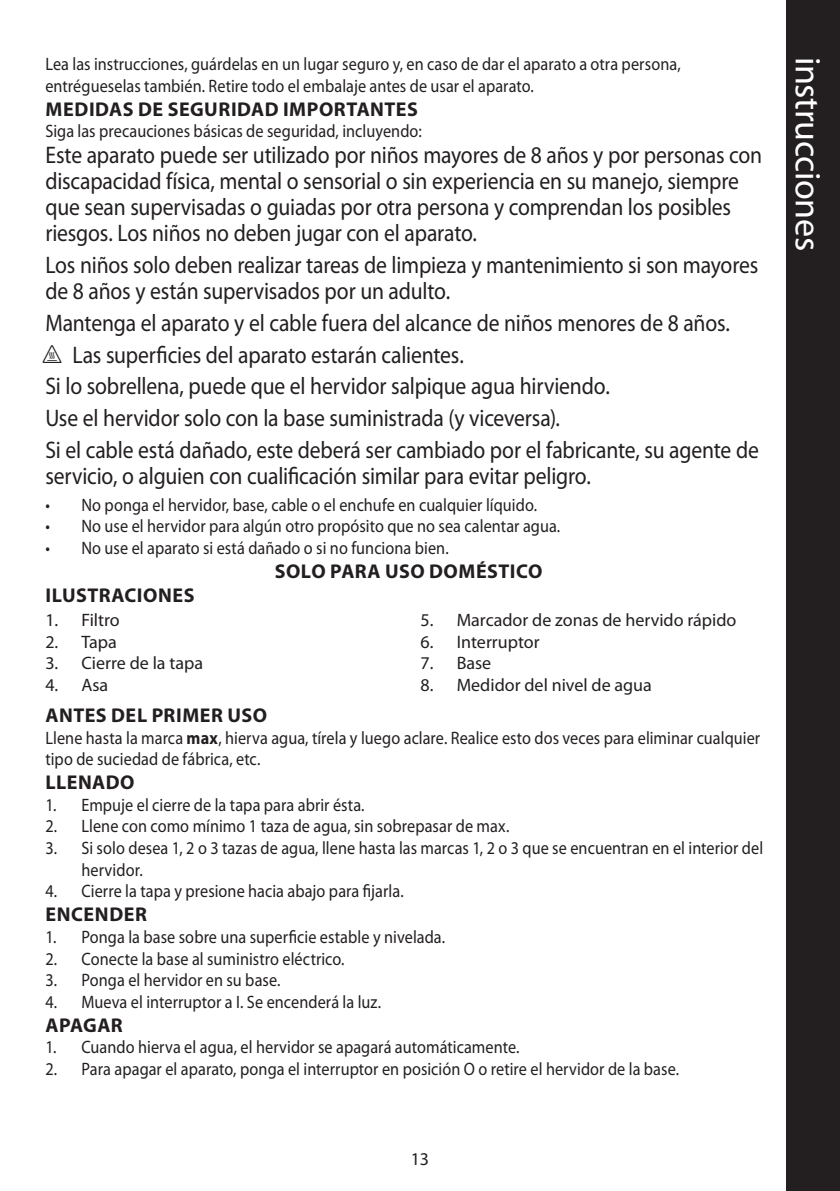
<style>
.page{position:relative;width:840px;height:1191px;background:#fff}
.page>*{position:absolute;margin:0;border:0;box-sizing:border-box;transform-origin:0 0}
.side_head{font:36px "Myriad Pro";letter-spacing:-.01em;color:#fff}
.EN60335_single{font:24px/26px "Myriad Pro";letter-spacing:-.005em;color:#231f20;scale:.9 1}
.heading{font:700 20px "Myriad Pro";letter-spacing:.025em;color:#231f20}
.sub_heading_centred{font:700 20px "Myriad Pro";letter-spacing:.02em;color:#231f20}
.default{font:18px/21.6px "Myriad Pro";letter-spacing:.005em;color:#231f20;scale:.9 1}
.default-2{font:18px "Myriad Pro";letter-spacing:.005em;color:#231f20}
.s1{font-family:"Myriad IS Otext"}
.s2{font-weight:700}
</style>
<div class="page">
<div style="left:785px;top:0;width:54px;height:1191px;background:#231f20"></div>
<p class="default" style="left:45px;top:54px;width:707px">Lea las instrucciones, guárdelas en un lugar seguro y, en caso de dar el aparato a otra persona, entrégueselas también. Retire todo el embalaje antes de usar el aparato.</p>
<p class="heading" style="left:46px;top:98px;width:373px">MEDIDAS DE SEGURIDAD IMPORTANTES</p>
<p class="default" style="left:45px;top:121px;width:419px">Siga las precauciones básicas de seguridad, incluyendo:</p>
<p class="EN60335_single" style="left:45px;top:143px;width:797px">Este aparato puede ser utilizado por niños mayores de 8 años y por personas con discapacidad física, mental o sensorial o sin experiencia en su manejo, siempre que sean supervisadas o guiadas por otra persona y comprendan los posibles riesgos. Los niños no deben jugar con el aparato.</p>
<p class="EN60335_single" style="left:45px;top:252px;width:793px">Los niños solo deben realizar tareas de limpieza y mantenimiento si son mayores de 8 años y están supervisados por un adulto.</p>
<p class="EN60335_single" style="left:45px;top:310px;width:761px">Mantenga el aparato y el cable fuera del alcance de niños menores de 8 años.</p>
<p class="EN60335_single" style="left:45px;top:342px;width:466px"><span class="s1">h</span> Las superficies del aparato estarán calientes.</p>
<p class="EN60335_single" style="left:45px;top:373px;width:628px">Si lo sobrellena, puede que el hervidor salpique agua hirviendo.</p>
<p class="EN60335_single" style="left:45px;top:405px;width:573px">Use el hervidor solo con la base suministrada (y viceversa).</p>
<p class="EN60335_single" style="left:45px;top:437px;width:793px">Si el cable está dañado, este deberá ser cambiado por el fabricante, su agente de servicio, o alguien con cualificación similar para evitar peligro.</p>
<p class="default" style="left:45px;top:494px;width:547px">• No ponga el hervidor, base, cable o el enchufe en cualquier líquido.</p>
<p class="default" style="left:45px;top:516px;width:573px">• No use el hervidor para algún otro propósito que no sea calentar agua.</p>
<p class="default" style="left:45px;top:537px;width:449px">• No use el aparato si está dañado o si no funciona bien.</p>
<p class="sub_heading_centred" style="left:274px;top:560px;width:269px">SOLO PARA USO DOMÉSTICO</p>
<p class="heading" style="left:46px;top:584px;width:150px">ILUSTRACIONES</p>
<p class="default-2" style="left:45px;top:610px;width:76px">1. Filtro</p>
<p class="default-2" style="left:45px;top:632px;width:73px">2. Tapa</p>
<p class="default-2" style="left:45px;top:653px;width:159px">3. Cierre de la tapa</p>
<p class="default-2" style="left:45px;top:675px;width:64px">4. Asa</p>
<p class="default-2" style="left:420px;top:610px;width:317px">5. Marcador de zonas de hervido rápido</p>
<p class="default-2" style="left:420px;top:632px;width:120px">6. Interruptor</p>
<p class="default-2" style="left:420px;top:653px;width:72px">7. Base</p>
<p class="default-2" style="left:420px;top:675px;width:233px">8. Medidor del nivel de agua</p>
<p class="heading" style="left:46px;top:704px;width:223px">ANTES DEL PRIMER USO</p>
<p class="default" style="left:45px;top:727px;width:795px">Llene hasta la marca <span class="s2">max</span>, hierva agua, tírela y luego aclare. Realice esto dos veces para eliminar cualquier tipo de suciedad de fábrica, etc.</p>
<p class="heading" style="left:46px;top:771px;width:90px">LLENADO</p>
<p class="default" style="left:45px;top:794px;width:356px">1. Empuje el cierre de la tapa para abrir ésta.</p>
<p class="default" style="left:45px;top:816px;width:516px">2. Llene con como mínimo 1 taza de agua, sin sobrepasar de max.</p>
<p class="default" style="left:81px;top:837px;width:758px;text-indent:-36px">3. Si solo desea 1, 2 o 3 tazas de agua, llene hasta las marcas 1, 2 o 3 que se encuentran en el interior del hervidor.</p>
<p class="default" style="left:45px;top:880px;width:399px">4. Cierre la tapa y presione hacia abajo para fijarla.</p>
<p class="heading" style="left:46px;top:903px;width:103px">ENCENDER</p>
<p class="default" style="left:45px;top:926px;width:445px">1. Ponga la base sobre una superficie estable y nivelada.</p>
<p class="default" style="left:45px;top:948px;width:334px">2. Conecte la base al suministro eléctrico.</p>
<p class="default" style="left:45px;top:969px;width:262px">3. Ponga el hervidor en su base.</p>
<p class="default" style="left:45px;top:991px;width:374px">4. Mueva el interruptor a I. Se encenderá la luz.</p>
<p class="heading" style="left:46px;top:1013px;width:79px">APAGAR</p>
<p class="default" style="left:45px;top:1036px;width:528px">1. Cuando hierva el agua, el hervidor se apagará automáticamente.</p>
<p class="default" style="left:45px;top:1058px;width:705px">2. Para apagar el aparato, ponga el interruptor en posición O o retire el hervidor de la base.</p>
<p class="default-2" style="left:410px;top:1149px;width:20px">13</p>
<p class="side_head" style="left:827px;top:57px;width:196px;rotate:90deg">instrucciones</p>
</div>
